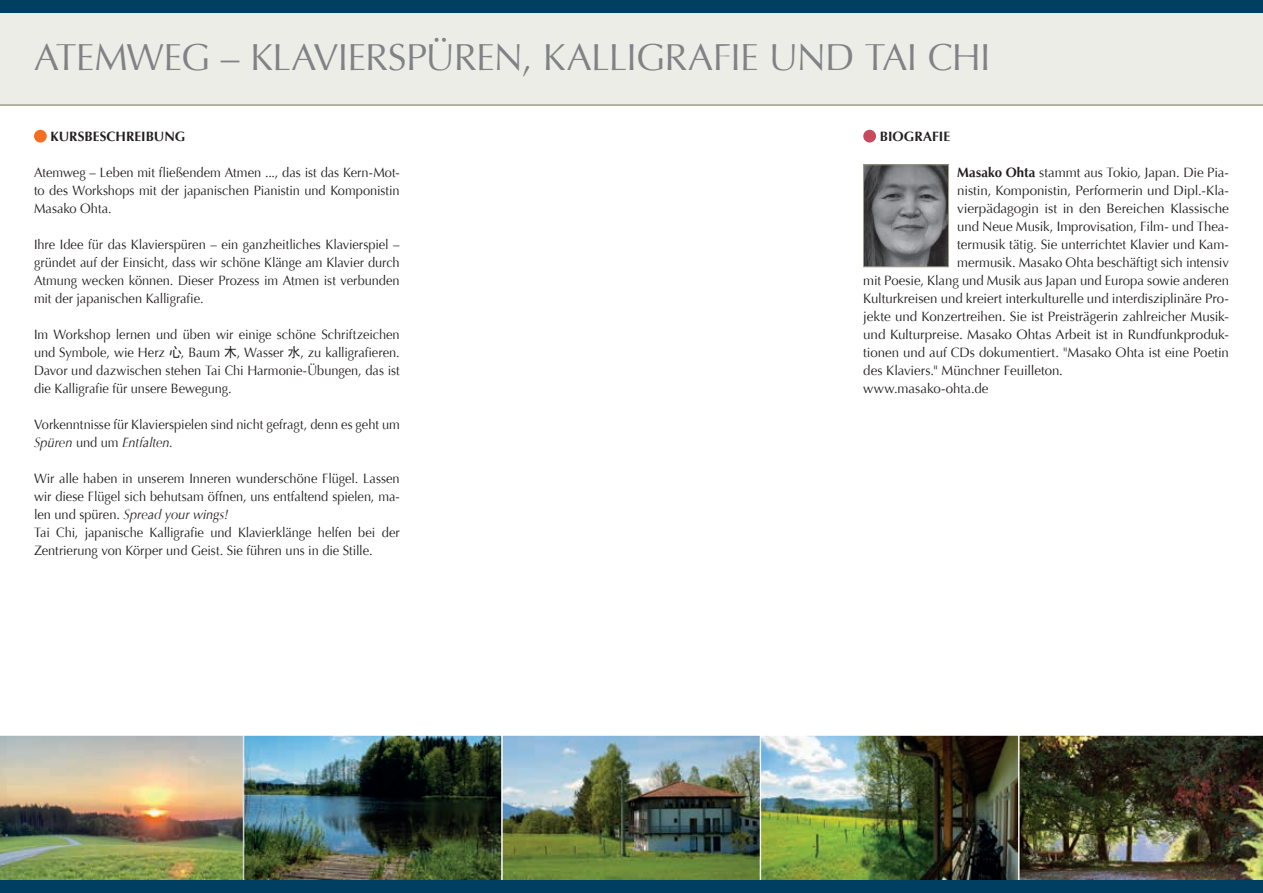
<style>
.page{position:relative;width:1263px;height:893px;background:#fff}
.page>*{position:absolute;margin:0;border:0;box-sizing:border-box;transform-origin:0 0}
.t1{font:37.5px "Optima LT Pro";letter-spacing:-.02em;color:#808285}
.t2{font:13.5px/18px "Optima LT Pro";letter-spacing:-.005em;color:#231f20;text-align:justify;scale:.95 1}
.t3{font:13.5px "Optima LT Pro";letter-spacing:-.005em;color:#231f20}
.t4{font:700 13.5px "Optima LT Pro";letter-spacing:.005em;color:#231f20}
.s1{font-family:"Sim Hei"}
.s2{font-style:italic}
.s3{font-weight:700}
</style>
<div class="page">
<img style="left:0;top:735px;width:1263px;height:145px">
<div style="left:0;top:13px;width:1263px;height:93px;background:#edede8"></div>
<div style="left:0;top:0;width:1263px;height:13px;background:#003e62"></div>
<div style="left:0;top:880px;width:1263px;height:13px;background:#003e62"></div>
<div style="left:34px;top:130px;width:13px;height:13px;background:#f36e21;border-radius:50%"></div>
<div style="left:863px;top:130px;width:13px;height:13px;background:#c6495c;border-radius:50%"></div>
<img style="left:865px;top:167px;width:82px;height:98px">
<div style="left:863px;top:165px;width:86px;height:102px;border:1px solid #a3a08c"></div>
<h1 class="t1" style="left:34px;top:34px;width:958px">ATEMWEG – KLAVIERSPÜREN, KALLIGRAFIE UND TAI CHI</h1>
<p class="t4" style="left:51px;top:128px;width:136px">KURSBESCHREIBUNG</p>
<p class="t2" style="left:34px;top:164px;width:386px">Atemweg – Leben mit fließendem Atmen ..., das ist das Kern-Mot&shy;to des Workshops mit der japanischen Pianistin und Komponistin Masako Ohta.</p>
<p class="t2" style="left:34px;top:236px;width:386px">Ihre Idee für das Klavierspüren – ein ganzheitliches Klavierspiel – gründet auf der Einsicht, dass wir schöne Klänge am Klavier durch Atmung wecken können. Dieser Prozess im Atmen ist verbunden mit der japanischen Kalligrafie.</p>
<p class="t2" style="left:34px;top:326px;width:386px">Im Workshop lernen und üben wir einige schöne Schriftzeichen und Symbole, wie Herz <span class="s1">心</span>, Baum <span class="s1">木</span>, Wasser <span class="s1">水</span>, zu kalligrafieren.<br>Davor und dazwischen stehen Tai Chi Harmonie-Übungen, das ist die Kalligrafie für unsere Bewegung.</p>
<p class="t2" style="left:34px;top:416px;width:386px">Vorkenntnisse für Klavierspielen sind nicht gefragt, denn es geht um<br><span class="s2">Spüren</span> und um <span class="s2">Entfalten.</span></p>
<p class="t2" style="left:34px;top:470px;width:386px;text-align:left">Wir alle haben in unserem Inneren wunderschöne Flügel. Lassen wir diese Flügel sich behutsam öffnen, uns entfaltend spielen, ma&shy;len und spüren. <span class="s2">Spread your wings!<br></span>Tai Chi, japanische Kalligrafie und Klavierklänge helfen bei der Zentrierung von Körper und Geist. Sie führen uns in die Stille.</p>
<p class="t4" style="left:880px;top:128px;width:72px">BIOGRAFIE</p>
<p class="t3" style="left:957px;top:164px;width:273px"><span class="s3">Masako Ohta</span> stammt aus Tokio, Japan. Die Pia-</p>
<p class="t3" style="left:957px;top:182px;width:273px">nistin, Komponistin, Performerin und Dipl.-Kla-</p>
<p class="t3" style="left:957px;top:200px;width:273px">vierpädagogin ist in den Bereichen Klassische</p>
<p class="t3" style="left:957px;top:218px;width:272px">und Neue Musik, Improvisation, Film- und Thea-</p>
<p class="t3" style="left:957px;top:236px;width:273px">termusik tätig. Sie unterrichtet Klavier und Kam-</p>
<p class="t3" style="left:957px;top:254px;width:273px">mermusik. Masako Ohta beschäftigt sich intensiv</p>
<p class="t3" style="left:863px;top:272px;width:367px">mit Poesie, Klang und Musik aus Japan und Europa sowie anderen</p>
<p class="t3" style="left:863px;top:290px;width:367px">Kulturkreisen und kreiert interkulturelle und interdisziplinäre Pro-</p>
<p class="t3" style="left:863px;top:308px;width:367px">jekte und Konzertreihen. Sie ist Preisträgerin zahlreicher Musik-</p>
<p class="t3" style="left:863px;top:326px;width:366px">und Kulturpreise. Masako Ohtas Arbeit ist in Rundfunkproduk-</p>
<p class="t3" style="left:863px;top:344px;width:367px">tionen und auf CDs dokumentiert. "Masako Ohta ist eine Poetin</p>
<p class="t3" style="left:863px;top:362px;width:201px">des Klaviers." Münchner Feuilleton.</p>
<p class="t3" style="left:863px;top:380px;width:127px">www.masako-ohta.de</p>
</div>
